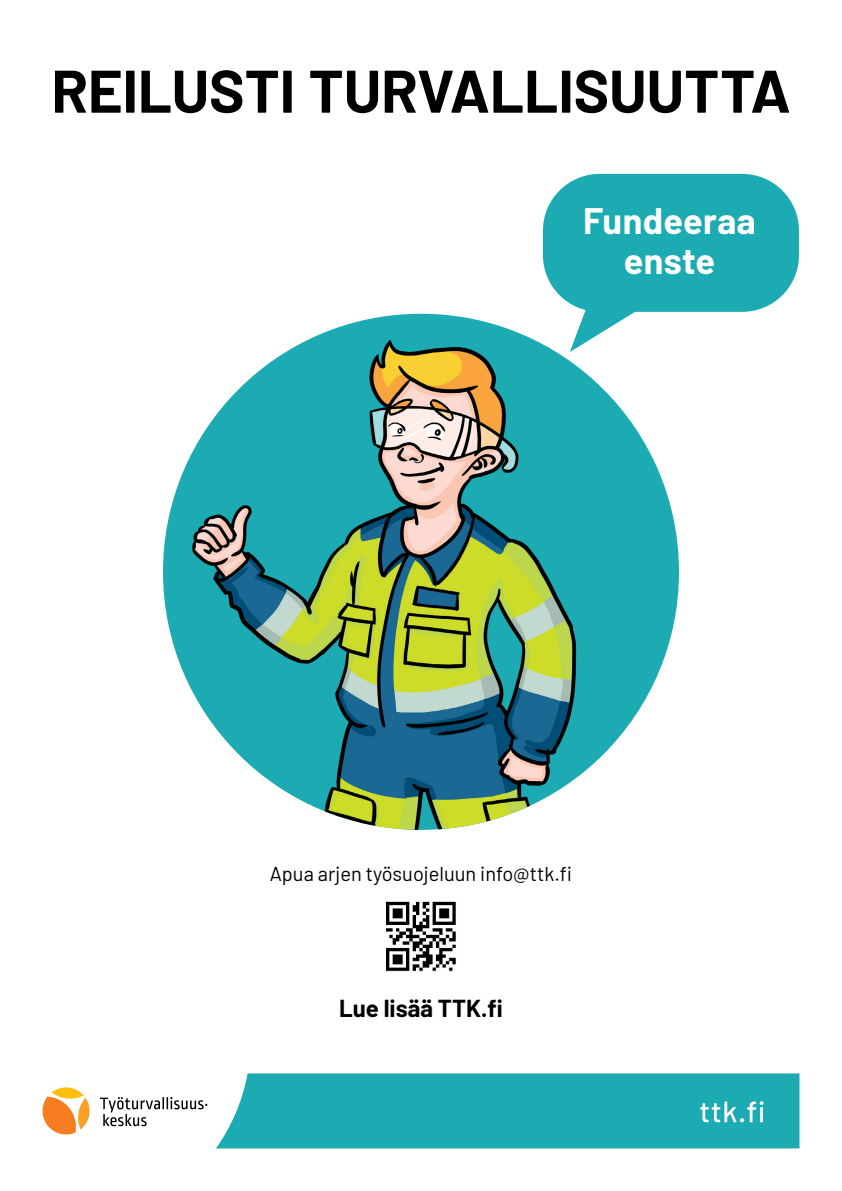
<style>
.page{position:relative;width:842px;height:1191px;background:#fff}
.page>*{position:absolute;margin:0;border:0;box-sizing:border-box;transform-origin:0 0}
.OTSIKKO_Barlow_Bd_47{font:700 60px "Barlow";letter-spacing:-.005em;color:#000}
.Alaotsikko{font:700 36px/40px "Barlow";letter-spacing:.01em;color:#fff;text-align:center}
.t1{font:700 24px "Barlow";color:#000}
.t2{font:20px "Barlow";color:#000}
</style>
<div class="page">
<div style="left:216px;top:1073px;width:583px;height:75px;background:#1cabb2"></div>
<svg style="left:42px;top:1087px;width:48px;height:48px"></svg>
<svg style="left:100px;top:1097px;width:107px;height:29px"></svg>
<svg style="left:700px;top:1101px;width:63px;height:21px"></svg>
<img style="left:163px;top:314px;width:516px;height:516px;border-radius:258px">
<img style="left:386px;top:901px;width:70px;height:71px">
<div style="left:543px;top:174px;width:256px;height:138px;background:#1cabb2;border-radius:57px"></div>
<svg style="left:570px;top:303px;width:85px;height:49px"></svg>
<p class="OTSIKKO_Barlow_Bd_47" style="left:51px;top:47px;width:741px">REILUSTI TURVALLISUUTTA</p>
<p class="Alaotsikko" style="left:583px;top:198px;width:174px">Fundeeraa enste</p>
<p class="t2" style="left:270px;top:859px;width:304px">Apua arjen työsuojeluun info@ttk.fi</p>
<p class="t1" style="left:339px;top:991px;width:165px">Lue lisää TTK.fi</p>
</div>
